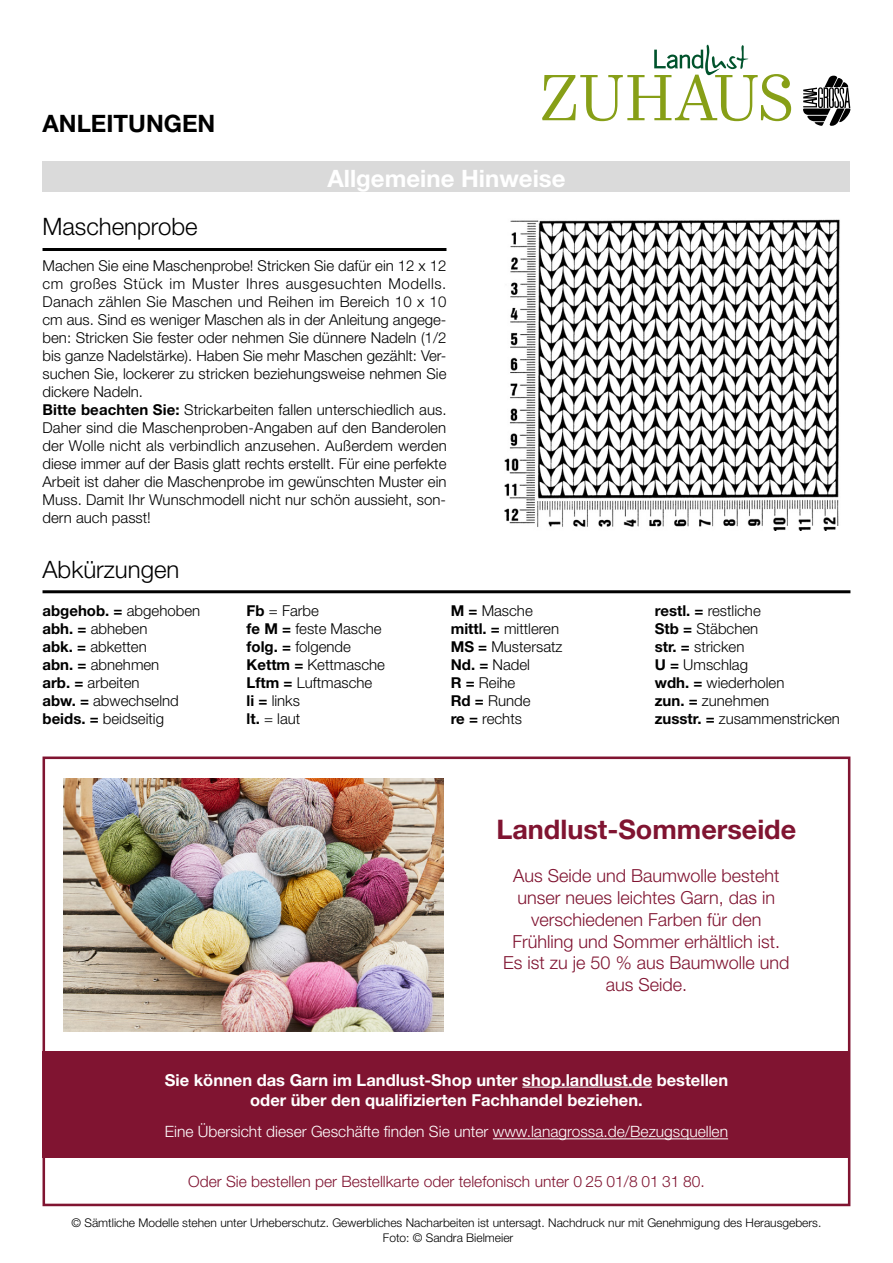
<style>
.page{position:relative;width:893px;height:1263px;background:#fff}
.page>*{position:absolute;margin:0;border:0;box-sizing:border-box;transform-origin:0 0}
.t1{font:700 27px "Helvetica Neue LT";color:#801431}
.t2{font:300 24px "Helvetica Neue LT";color:#000}
.t3{font:700 24px "Helvetica Neue LT";color:#fff}
.t4{font:700 24px "Helvetica Neue LT";color:#000}
.t5{font:300 18px/21.9px "Helvetica Neue LT";color:#801431;text-align:center}
.t6{font:700 16.5px/19.8px "Helvetica Neue LT";color:#fff;text-align:center}
.t7{font:300 15.6px "Helvetica Neue LT";color:#fff}
.t8{font:300 15.6px "Helvetica Neue LT";color:#801431}
.t9{font:300 15px/18px "Helvetica Neue LT";color:#000}
.t10{font:300 12px/14.4px "Helvetica Neue LT";color:#000;text-align:center}
.s1{font-weight:700}
.s2{font-family:"Helvetica Neue LT 75 Bd";font-weight:400}
</style>
<div class="page">
<svg style="left:803px;top:76px;width:47px;height:50px"></svg>
<img style="left:505px;top:219px;width:335px;height:311px">
<hr style="left:43px;top:248px;width:403px;height:3px;background:#000">
<div style="left:43px;top:162px;width:807px;height:30px;background:#dadada"></div>
<hr style="left:43px;top:590px;width:807px;height:3px;background:#000">
<svg style="left:542px;top:45px;width:249px;height:76px"></svg>
<div style="left:43px;top:756px;width:807px;height:450px;border:3px solid #801431"></div>
<div style="left:43px;top:1051px;width:807px;height:106px;background:#801431"></div>
<hr style="left:522px;top:1087px;width:130px;height:1px;background:#fff">
<hr style="left:493px;top:1138px;width:235px;height:1px;background:#fff">
<img style="left:64px;top:778px;width:379px;height:253px">
<h2 class="t4" style="left:43px;top:108px;width:174px">ANLEITUNGEN</h2>
<h2 class="t2" style="left:43px;top:212px;width:157px">Maschenprobe</h2>
<h2 class="t3" style="left:327px;top:163px;width:240px">Allgemeine Hinweise</h2>
<p class="t9" style="left:43px;top:256px;width:406px">Machen Sie eine Maschenprobe! Stricken Sie dafür ein 12 x 12 cm großes Stück im Muster Ihres ausgesuchten Modells.<br>Danach zählen Sie Maschen und Reihen im Bereich 10 x 10 cm aus. Sind es weniger Maschen als in der Anleitung angege&shy;ben: Stricken Sie fester oder nehmen Sie dünnere Nadeln (1/2 bis ganze Nadelstärke). Haben Sie mehr Maschen gezählt: Ver&shy;suchen Sie, lockerer zu stricken beziehungsweise nehmen Sie dickere Nadeln.<br><span class="s1">Bitte beachten Sie:</span> Strickarbeiten fallen unterschiedlich aus.<br>Daher sind die Maschenproben-Angaben auf den Banderolen der Wolle nicht als verbindlich anzusehen. Außerdem werden diese immer auf der Basis glatt rechts erstellt. Für eine perfekte Arbeit ist daher die Maschenprobe im gewünschten Muster ein Muss. Damit Ihr Wunschmodell nicht nur schön aussieht, son&shy;dern auch passt!</p>
<h2 class="t2" style="left:43px;top:554px;width:138px">Abkürzungen</h2>
<p class="t9" style="left:43px;top:602px;width:159px"><span class="s1">abgehob. =</span> abgehoben <span class="s1">abh. =</span> abheben<br><span class="s1">abk. =</span> abketten<br><span class="s1">abn. =</span> abnehmen<br><span class="s1">arb. =</span> arbeiten<br><span class="s1">abw. =</span> abwechselnd <span class="s1">beids. =</span> beidseitig</p>
<p class="t9" style="left:247px;top:602px;width:140px"><span class="s1">Fb</span> = Farbe<br><span class="s1">fe M =</span> feste Masche <span class="s1">folg. =</span> folgende<br><span class="s1">Kettm =</span> Kettmasche<br><span class="s1">Lftm =</span> Luftmasche<br><span class="s1">li =</span> links<br><span class="s1">lt.</span> = laut</p>
<p class="t9" style="left:451px;top:602px;width:113px"><span class="s1">M =</span> Masche <span class="s1">mittl. =</span> mittleren<br><span class="s1">MS =</span> Mustersatz<br><span class="s1">Nd. =</span> Nadel<br><span class="s1">R =</span> Reihe<br><span class="s1">Rd =</span> Runde<br><span class="s1">re =</span> rechts</p>
<p class="t9" style="left:655px;top:602px;width:187px"><span class="s1">restl. =</span> restliche<br><span class="s1">Stb =</span> Stäbchen<br><span class="s1">str. =</span> stricken<br><span class="s1">U =</span> Umschlag<br><span class="s1">wdh. =</span> wiederholen<br><span class="s1">zun. =</span> zunehmen<br><span class="s1">zusstr. =</span> zusammenstricken</p>
<h1 class="t1" style="left:496px;top:813px;width:301px">Landlust-Sommerseide</h1>
<p class="t5" style="left:503px;top:864px;width:288px">Aus Seide und Baumwolle besteht unser neues leichtes Garn, das in verschiedenen Farben für den<br>Frühling und Sommer erhältlich ist.<br>Es ist zu je 50 % aus Baumwolle und aus Seide.</p>
<p class="t6" style="left:165px;top:1070px;width:565px">Sie können das Garn im Landlust-Shop unter <span class="s2">shop.landlust.de</span> bestellen oder über den qualifizierten Fachhandel beziehen.</p>
<p class="t7" style="left:165px;top:1122px;width:565px">Eine Übersicht dieser Geschäfte finden Sie unter www.lanagrossa.de/Bezugsquellen</p>
<p class="t8" style="left:188px;top:1172px;width:518px">Oder Sie bestellen per Bestellkarte oder telefonisch unter 0 25 01/8 01 31 80.</p>
<p class="t10" style="left:72px;top:1215px;width:751px">© Sämtliche Modelle stehen unter Urheberschutz. Gewerbliches Nacharbeiten ist untersagt. Nachdruck nur mit Genehmigung des Herausgebers.<br>Foto: © Sandra Bielmeier</p>
</div>
